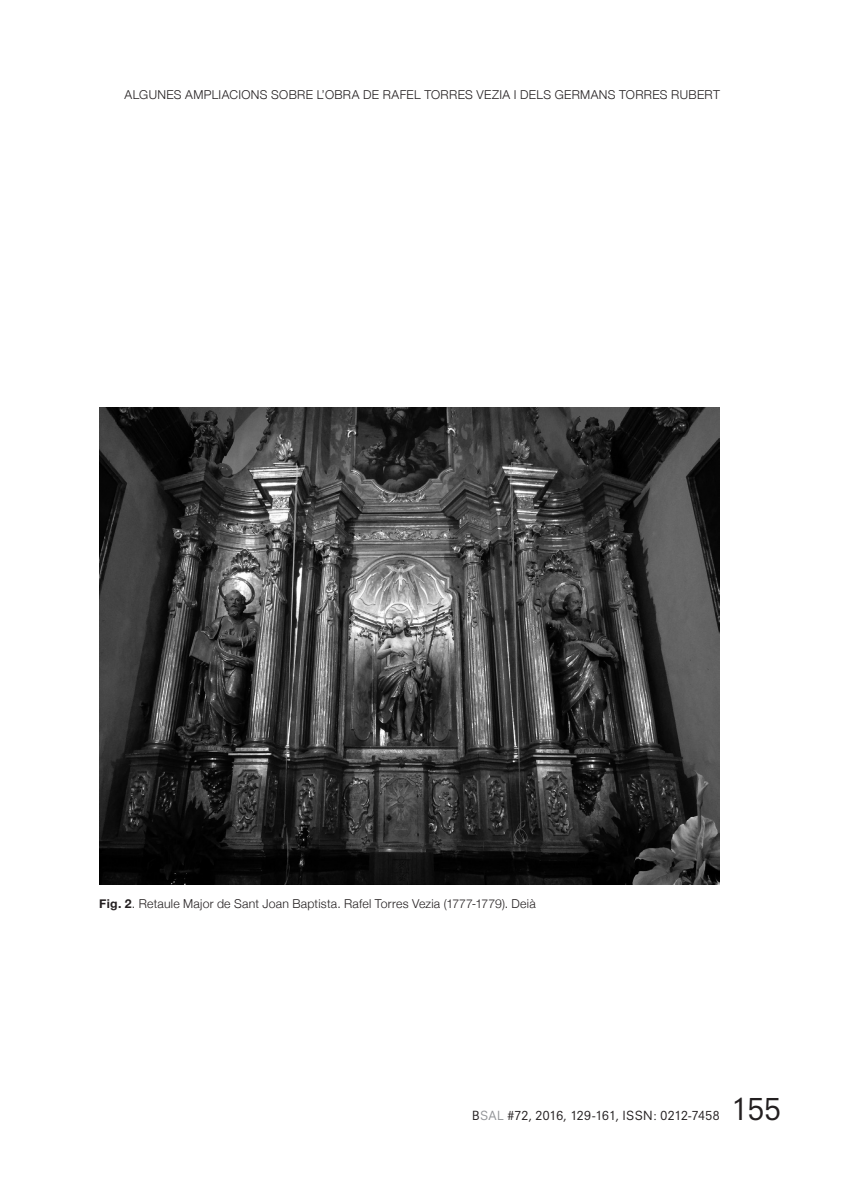
<style>
.page{position:relative;width:844px;height:1191px;background:#fff}
.page>*{position:absolute;margin:0;border:0;box-sizing:border-box;transform-origin:0 0}
.t1{font:29.75px "Neuzeit S";color:#231f20}
.peu_de_pàg{font:300 12.25px "Helvetica Neue";letter-spacing:.02em;color:#231f20}
.t2{font:12.25px "Neuzeit S";letter-spacing:.025em;color:#231f20}
.s1{font-weight:700}
.s2{color:#939598}
</style>
<div class="page">
<img style="left:99px;top:408px;width:620px;height:476px">
<p class="peu_de_pàg" style="left:125px;top:85px;width:596px">ALGUNES AMPLIACIONS SOBRE L’OBRA DE RAFEL TORRES VEZIA I DELS GERMANS TORRES RUBERT</p>
<p class="peu_de_pàg" style="left:99px;top:894px;width:438px"><span class="s1">Fig. 2</span>. Retaule Major de Sant Joan Baptista. Rafel Torres Vezia (1777-1779). Deià</p>
<p class="t2" style="left:472px;top:1107px;width:249px">B<span class="s2">SAL</span> #72, 2016, 129-161, ISSN: 0212-7458</p>
<h1 class="t1" style="left:731px;top:1090px;width:51px">155</h1>
</div>
